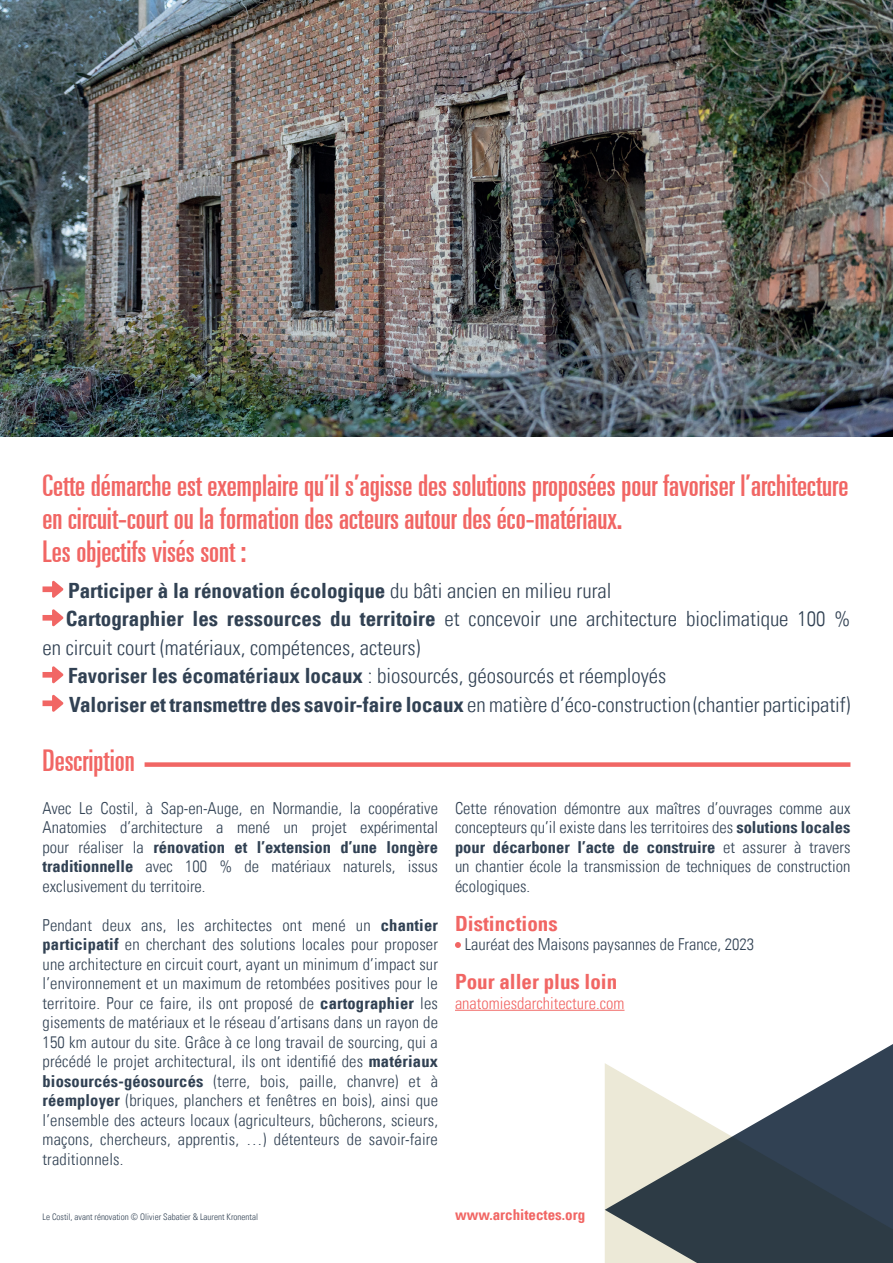
<style>
.page{position:relative;width:893px;height:1263px;background:#fff}
.page>*{position:absolute;margin:0;border:0;box-sizing:border-box;transform-origin:0 0}
.t1{font:ultra-condensed 30px/33px "Univers LT";color:#f16664}
.t2{font:300 condensed 21px "Univers LT";color:#314153}
.t3{font:700 condensed 21px "Univers LT";color:#314153}
.t4{font:700 condensed 21px "Univers LT";color:#f16664}
.t5{font:300 condensed 16.5px/19.5px "Univers LT";color:#314153;text-align:justify}
.t6{font:300 condensed 16.5px "Univers LT";color:#f16664}
.t7{font:700 condensed 15px "Univers LT";color:#f16664}
.t8{font:300 condensed 9px "Univers LT";color:#314153}
.s1{font-weight:300}
.s2{font-weight:700}
</style>
<div class="page">
<img style="left:0;top:0;width:893px;height:436px">
<svg style="left:43px;top:580px;width:21px;height:18px"></svg>
<svg style="left:43px;top:609px;width:21px;height:18px"></svg>
<svg style="left:43px;top:666px;width:21px;height:18px"></svg>
<svg style="left:43px;top:694px;width:21px;height:18px"></svg>
<div style="left:145px;top:762px;width:705px;height:5px;background:#f16664"></div>
<hr style="left:455px;top:1010px;width:169px;height:1px;background:#f16664">
<svg style="left:455px;top:942px;width:6px;height:6px"></svg>
<svg style="left:860px;top:1044px;width:33px;height:19px"></svg>
<svg style="left:605px;top:1063px;width:288px;height:200px"></svg>
<h1 class="t1" style="left:43px;top:468px;width:807px">Cette démarche est exemplaire qu’il s’agisse des solutions proposées pour favoriser l’architecture en circuit-court ou la formation des acteurs autour des éco-matériaux.<br>Les objectifs visés sont :</h1>
<p class="t3" style="left:68px;top:577px;width:545px">Participer à la rénovation écologique <span class="s1">du bâti ancien en milieu rural</span></p>
<p class="t2" style="left:66px;top:606px;width:786px"><span class="s2">Cartographier les ressources du territoire</span> et concevoir une architecture bioclimatique 100 %</p>
<p class="t2" style="left:43px;top:635px;width:379px">en circuit court (matériaux, compétences, acteurs)</p>
<p class="t2" style="left:68px;top:663px;width:600px"><span class="s2">Favoriser les écomatériaux locaux</span> : biosourcés, géosourcés et réemployés</p>
<p class="t2" style="left:69px;top:692px;width:783px"><span class="s2">Valoriser et transmettre des savoir-faire locaux</span> en matière d’éco-construction (chantier participatif)</p>
<h1 class="t1" style="left:43px;top:744px;width:94px">Description</h1>
<p class="t5" style="left:43px;top:798px;width:397px">Avec Le Costil, à Sap-en-Auge, en Normandie, la coopérative Anatomies d’architecture a mené un projet expérimental pour réaliser la <span class="s2">rénovation et l’extension d’une longère traditionnelle</span> avec 100 % de matériaux naturels, issus exclusivement du territoire.</p>
<p class="t5" style="left:43px;top:915px;width:397px">Pendant deux ans, les architectes ont mené un <span class="s2">chantier participatif</span> en cherchant des solutions locales pour proposer une architecture en circuit court, ayant un minimum d’impact sur l’environnement et un maximum de retombées positives pour le territoire. Pour ce faire, ils ont proposé de <span class="s2">cartographier</span> les gisements de matériaux et le réseau d’artisans dans un rayon de 150 km autour du site. Grâce à ce long travail de sourcing, qui a précédé le projet architectural, ils ont identifié des <span class="s2">matériaux biosourcés-géosourcés</span> (terre, bois, paille, chanvre) et à <span class="s2">réemployer</span> (briques, planchers et fenêtres en bois), ainsi que l’ensemble des acteurs locaux (agriculteurs, bûcherons, scieurs, maçons, chercheurs, apprentis, …) détenteurs de savoir-faire traditionnels.</p>
<p class="t5" style="left:455px;top:798px;width:397px">Cette rénovation démontre aux maîtres d’ouvrages comme aux concepteurs qu’il existe dans les territoires des <span class="s2">solutions locales pour décarboner l’acte de construire</span> et assurer à travers un chantier école la transmission de techniques de construction écologiques.</p>
<p class="t4" style="left:455px;top:910px;width:104px">Distinctions</p>
<p class="t5" style="left:465px;top:934px;width:291px">Lauréat des Maisons paysannes de France, 2023</p>
<p class="t4" style="left:455px;top:969px;width:164px">Pour aller plus loin</p>
<p class="t6" style="left:455px;top:993px;width:171px">anatomiesdarchitecture.com</p>
<p class="t8" style="left:43px;top:1212px;width:217px">Le Costil, avant rénovation © Olivier Sabatier &amp; Laurent Kronental</p>
<p class="t7" style="left:455px;top:1206px;width:132px">www.architectes.org</p>
</div>
